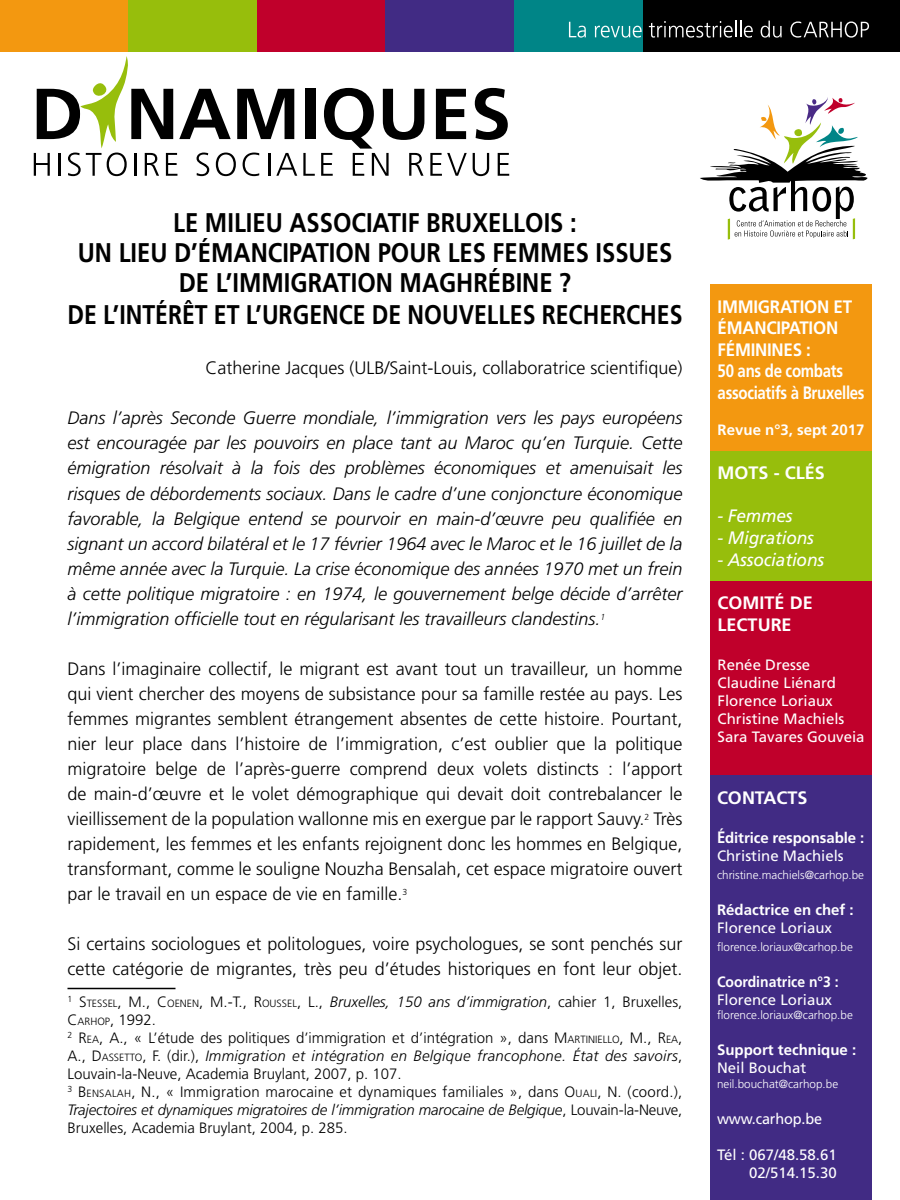
<style>
.page{position:relative;width:900px;height:1200px;background:#fff}
.page>*{position:absolute;margin:0;border:0;box-sizing:border-box;transform-origin:0 0}
.Titre_principale{font:700 27px/30px "Frutiger LT Std";color:#000;text-align:center;scale:.88 1}
.Titre_principale-2{font:700 27px "Frutiger LT Std";color:#000;scale:.85 1}
.Texte_courant{font:300 18px/25px "Frutiger LT Std";color:#000;text-align:justify}
.Texte_courant-2{font:italic 300 18px/25px "Frutiger LT Std";color:#000;text-align:justify}
.t1{font:700 18px/21.6px "Frutiger LT Std";letter-spacing:-.015em;color:#fff;scale:.94 1}
.t2{font:700 18px/21.6px "Frutiger LT Std";letter-spacing:-.015em;color:#fff}
.t3{font:italic 18px "Frutiger LT Std";letter-spacing:-.01em;color:#fff;scale:.96 1}
.Notes_bas_de_page{font:300 15px/18px "Frutiger LT Std";color:#000;text-align:justify}
.t4{font:15px/18px "Frutiger LT Std";color:#fff}
.t5{font:700 15px/18px "Frutiger LT Std";color:#fff}
.t6{font:700 15px "Frutiger LT Std";color:#fff;scale:.93 1}
.t7{font:15px "Frutiger LT Std";color:#fff;scale:.96 1}
.t8{font:300 11.7px "Frutiger LT Std";color:#fff}
.s1{font-style:inherit}
.s2{font-size:10.5px}
.s3{font-style:italic}
.s4{font-size:16.5px}
.s5{font-weight:400}
</style>
<div class="page">
<div style="left:305px;top:89px;width:10px;height:50px;background:#000"></div>
<svg style="left:436px;top:89px;width:30px;height:50px"></svg>
<svg style="left:475px;top:88px;width:33px;height:52px"></svg>
<svg style="left:303px;top:153px;width:12px;height:23px"></svg>
<svg style="left:321px;top:88px;width:103px;height:88px"></svg>
<svg style="left:430px;top:153px;width:37px;height:23px"></svg>
<svg style="left:473px;top:153px;width:16px;height:23px"></svg>
<svg style="left:498px;top:153px;width:11px;height:23px"></svg>
<svg style="left:34px;top:56px;width:263px;height:120px"></svg>
<div style="left:642px;top:0;width:258px;height:51px;background:#000"></div>
<div style="left:0;top:0;width:128px;height:51px;background:#f39810"></div>
<div style="left:128px;top:0;width:129px;height:51px;background:#97be0c"></div>
<div style="left:257px;top:0;width:128px;height:51px;background:#c0002b"></div>
<div style="left:385px;top:0;width:129px;height:51px;background:#412b84"></div>
<div style="left:514px;top:0;width:128px;height:51px;background:#008587"></div>
<svg style="left:569px;top:22px;width:17px;height:16px"></svg>
<svg style="left:595px;top:26px;width:47px;height:12px"></svg>
<svg style="left:649px;top:21px;width:104px;height:17px"></svg>
<svg style="left:761px;top:21px;width:21px;height:17px"></svg>
<svg style="left:790px;top:21px;width:79px;height:17px"></svg>
<div style="left:710px;top:581px;width:162px;height:194px;background:#c0002b"></div>
<div style="left:710px;top:775px;width:162px;height:425px;background:#412b84"></div>
<div style="left:710px;top:451px;width:162px;height:130px;background:#97be0c"></div>
<svg style="left:700px;top:97px;width:168px;height:143px"></svg>
<div style="left:710px;top:284px;width:162px;height:167px;background:#f39810"></div>
<hr style="left:68px;top:988px;width:108px;height:1px;background:#000">
<p class="Titre_principale" style="left:173px;top:208px;width:460px">LE MILIEU ASSOCIATIF BRUXELLOIS :</p>
<p class="Titre_principale" style="left:78px;top:238px;width:677px">UN LIEU D’ÉMANCIPATION POUR LES FEMMES ISSUES<br>DE L’IMMIGRATION MAGHRÉBINE ?</p>
<p class="Titre_principale-2" style="left:68px;top:299px;width:725px">DE L’INTÉRÊT ET L’URGENCE DE NOUVELLES RECHERCHES</p>
<p class="Texte_courant" style="left:205px;top:356px;width:479px">Catherine Jacques (ULB/Saint-Louis, collaboratrice scientifique)</p>
<p class="Texte_courant-2" style="left:68px;top:406px;width:617px">Dans l’après Seconde Guerre mondiale, l’immigration vers les pays européens est encouragée par les pouvoirs en place tant au Maroc qu’en Turquie. Cette émigration résolvait à la fois des problèmes économiques et amenuisait les risques de débordements sociaux. Dans le cadre d’une conjoncture économique favorable, la Belgique entend se pourvoir en main-d’œuvre peu qualifiée en signant un accord bilatéral et le 17 février 1964 avec le Maroc et le 16 juillet de la même année avec la Turquie. La crise économique des années 1970 met un frein à cette politique migratoire : en 1974, le gouvernement belge décide d’arrêter l’immigration officielle tout en régularisant les travailleurs clandestins.<sup>1</sup></p>
<p class="Texte_courant" style="left:68px;top:656px;width:617px">Dans l’imaginaire collectif, le migrant est avant tout un travailleur, un homme qui vient chercher des moyens de subsistance pour sa famille restée au pays. Les femmes migrantes semblent étrangement absentes de cette histoire. Pourtant, nier leur place dans l’histoire de l’immigration, c’est oublier que la politique migratoire belge de l’après-guerre comprend deux volets distincts : l’apport de main-d’œuvre et le volet démographique qui devait doit contrebalancer le vieillissement de la population wallonne mis en exergue par le rapport Sauvy.<sup>2</sup> Très rapidement, les femmes et les enfants rejoignent donc les hommes en Belgique, transformant, comme le souligne Nouzha Bensalah, cet espace migratoire ouvert par le travail en un espace de vie en famille.<sup>3</sup></p>
<p class="Texte_courant" style="left:68px;top:932px;width:617px">Si certains sociologues et politologues, voire psychologues, se sont penchés sur cette catégorie de migrantes, très peu d’études historiques en font leur objet.</p>
<p class="Notes_bas_de_page" style="left:68px;top:993px;width:616px"><sup>1</sup> <span class="s1">S</span><span class="s2">TESS EL</span><span class="s1">, M., C</span><span class="s2">OENEN</span><span class="s1">,</span> M.-T., <span class="s1">R</span><span class="s2">OUSS EL</span>, L., <span class="s3">Bruxelles, 150 ans d’immigration</span>, cahier 1, Bruxelles,<br><span class="s1">C</span><span class="s2">ARHOP</span>, 1992.</p>
<p class="Notes_bas_de_page" style="left:68px;top:1029px;width:616px"><sup>2</sup> <span class="s1">R</span><span class="s2">EA</span>, A., « L’étude des politiques d’immigration et d’intégration », dans <span class="s1">M</span><span class="s2">ARTINIELLO</span><span class="s1">, M., R</span><span class="s2">EA</span><span class="s1">, A., D</span><span class="s2">ASS ETTO</span>, F. (dir.), <span class="s3">Immigration et intégration en Belgique francophone. État des savoirs</span>, Louvain-la-Neuve, Academia Bruylant, 2007, p. 107.</p>
<p class="Notes_bas_de_page" style="left:68px;top:1083px;width:617px"><sup>3</sup> <span class="s1">B</span><span class="s2">ENSALAH</span>, N., « Immigration marocaine et dynamiques familiales », dans <span class="s1">O</span><span class="s2">UALI</span>, N. (coord.), <span class="s3">Trajectoires et dynamiques migratoires de l’immigration marocaine de Belgique</span>, Louvain-la-Neuve, Bruxelles, Academia Bruylant, 2004, p. 285.</p>
<p class="t1" style="left:718px;top:296px;width:158px">IMMIGRATION ET<br>ÉMANCIPATION<br>FÉMININES :<br>50 ans de combats associatifs à Bruxelles</p>
<p class="t5" style="left:718px;top:421px;width:148px">Revue n°3, sept 2017</p>
<p class="t2" style="left:718px;top:462px;width:109px">MOTS - CLÉS</p>
<p class="t3" style="left:718px;top:506px;width:80px">- Femmes</p>
<p class="t3" style="left:718px;top:527px;width:102px">- Migrations</p>
<p class="t3" style="left:718px;top:549px;width:113px">- Associations</p>
<p class="t2" style="left:718px;top:592px;width:97px">COMITÉ DE<br>LECTURE</p>
<p class="t4" style="left:718px;top:656px;width:148px">Renée Dresse<br>Claudine Liénard<br>Florence Loriaux<br>Christine Machiels<br>Sara Tavares Gouveia</p>
<p class="t2" style="left:717px;top:787px;width:92px">CONTACTS</p>
<p class="t5" style="left:717px;top:829px;width:149px"><span class="s4">É</span>ditrice responsable :<br><span class="s5">Christine Machiels</span></p>
<p class="t8" style="left:717px;top:869px;width:149px">christine.machiels@carhop.be</p>
<p class="t5" style="left:717px;top:901px;width:138px">Rédactrice en chef :</p>
<p class="t4" style="left:717px;top:919px;width:117px">Florence Loriaux</p>
<p class="t8" style="left:717px;top:941px;width:137px">florence.loriaux@carhop.be</p>
<p class="t6" style="left:717px;top:973px;width:132px">Coordinatrice n°3 :</p>
<p class="t4" style="left:717px;top:991px;width:117px">Florence Loriaux</p>
<p class="t8" style="left:717px;top:1009px;width:137px">florence.loriaux@carhop.be</p>
<p class="t5" style="left:717px;top:1041px;width:141px">Support technique :</p>
<p class="t4" style="left:717px;top:1059px;width:91px">Neil Bouchat</p>
<p class="t8" style="left:717px;top:1077px;width:123px">neil.bouchat@carhop.be</p>
<p class="t7" style="left:717px;top:1110px;width:111px">www.carhop.be</p>
<p class="t4" style="left:717px;top:1145px;width:121px;text-align:right">Tél : 067/48.58.61<br>02/514.15.30</p>
</div>
